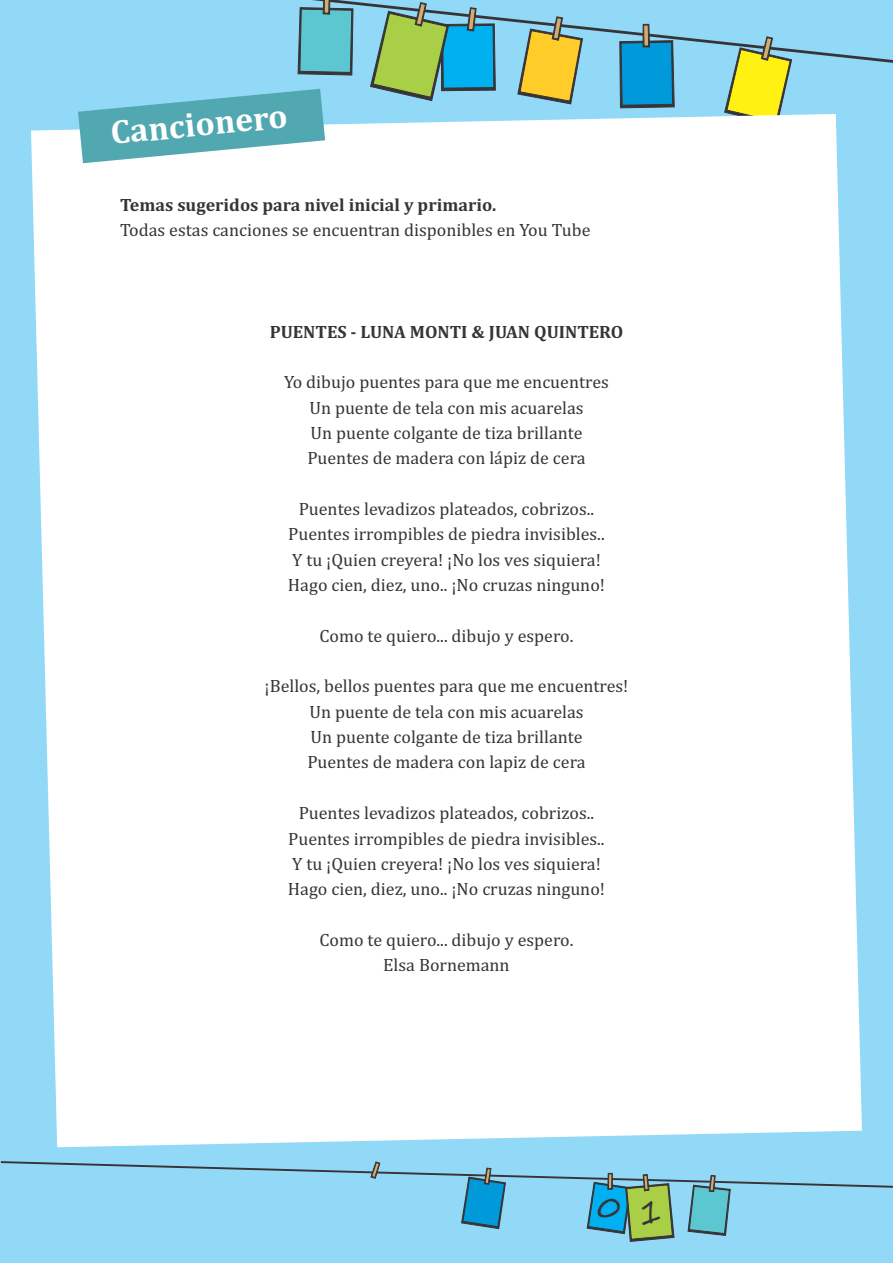
<style>
.page{position:relative;width:893px;height:1263px;background:#91d9f7}
.page>*{position:absolute;margin:0;border:0;box-sizing:border-box;transform-origin:0 0}
.t1{font:700 34.05px "Cambria";color:#fff}
.t2{font:18px/25.3px "Cambria";color:#383336;text-align:center}
.t3{font:700 18px "Cambria";color:#383336}
</style>
<div class="page">
<svg style="left:319px;top:1px;width:574px;height:88px"></svg>
<svg style="left:517px;top:16px;width:66px;height:89px"></svg>
<svg style="left:297px;top:0;width:57px;height:76px;background:#5dafba"></svg>
<svg style="left:619px;top:1px;width:56px;height:108px"></svg>
<svg style="left:724px;top:30px;width:69px;height:84px"></svg>
<svg style="left:370px;top:1px;width:126px;height:100px"></svg>
<div style="left:31px;top:114px;width:828px;height:879px;background:#fff"></div>
<svg style="left:78px;top:89px;width:247px;height:74px"></svg>
<svg style="left:1px;top:993px;width:892px;height:249px"></svg>
<h1 class="t1" style="left:109px;top:119px;width:179px;rotate:-6deg">Cancionero</h1>
<p class="t3" style="left:120px;top:197px;width:378px">Temas sugeridos para nivel inicial y primario.</p>
<p class="t2" style="left:120px;top:218px;width:472px">Todas estas canciones se encuentran disponibles en You Tube</p>
<p class="t3" style="left:270px;top:323px;width:355px">PUENTES - LUNA MONTI &amp; JUAN QUINTERO</p>
<p class="t2" style="left:284px;top:370px;width:326px">Yo dibujo puentes para que me encuentres Un puente de tela con mis acuarelas<br>Un puente colgante de tiza brillante Puentes de madera con lápiz de cera</p>
<p class="t2" style="left:288px;top:497px;width:319px">Puentes levadizos plateados, cobrizos..<br>Puentes irrompibles de piedra invisibles..<br>Y tu ¡Quien creyera! ¡No los ves siquiera!<br>Hago cien, diez, uno.. ¡No cruzas ninguno!</p>
<p class="t2" style="left:319px;top:624px;width:256px">Como te quiero... dibujo y espero.</p>
<p class="t2" style="left:265px;top:675px;width:365px">¡Bellos, bellos puentes para que me encuentres!<br>Un puente de tela con mis acuarelas<br>Un puente colgante de tiza brillante<br>Puentes de madera con lapiz de cera</p>
<p class="t2" style="left:288px;top:801px;width:319px">Puentes levadizos plateados, cobrizos..<br>Puentes irrompibles de piedra invisibles..<br>Y tu ¡Quien creyera! ¡No los ves siquiera!<br>Hago cien, diez, uno.. ¡No cruzas ninguno!</p>
<p class="t2" style="left:319px;top:928px;width:256px">Como te quiero... dibujo y espero.<br>Elsa Bornemann</p>
</div>
